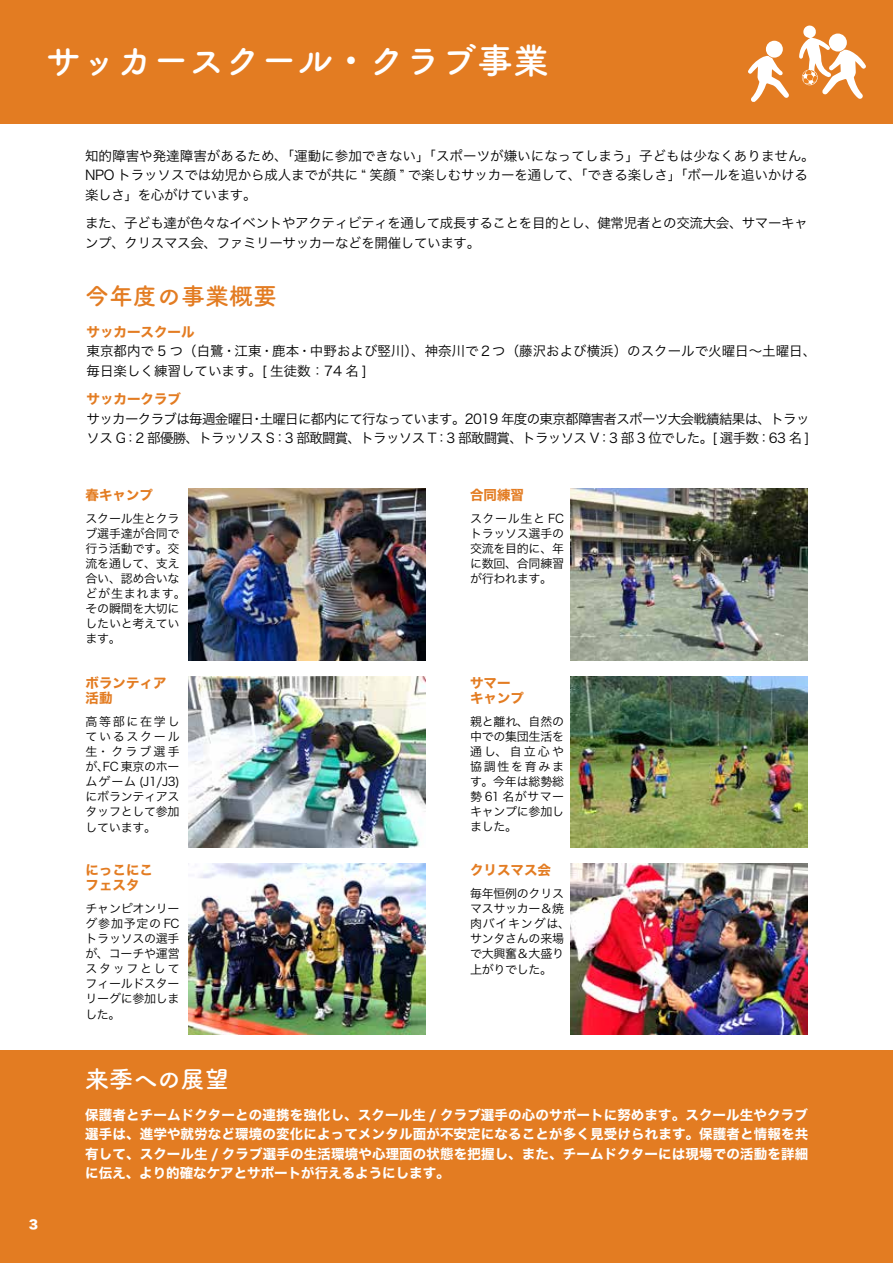
<style>
.page{position:relative;width:893px;height:1263px;background:#fff}
.page>*{position:absolute;margin:0;border:0;box-sizing:border-box;transform-origin:0 0}
.t1{font:700 36px "Tsuku A Rd Gothic";color:#fff}
.t2{font:700 24px "Tsuku A Rd Gothic";color:#e37c22}
.t3{font:700 24px "Tsuku A Rd Gothic";color:#fff}
.t4{font:13.5px/19.5px "Hiragino Sans W3";letter-spacing:-.025em;color:#000}
.t5{font:13.5px/19.5px "Hiragino Sans W7";color:#fff;text-align:justify}
.t6{font:13.5px/19.5px "Hiragino Sans W3";letter-spacing:-.05em;color:#000}
.t7{font:13.5px/19.5px "Hiragino Sans W3";color:#000}
.t8{font:13.5px/15px "Hiragino Sans W7";color:#e37c22}
.t9{font:12px/15px "Hiragino Sans W3";letter-spacing:-.025em;color:#000;text-align:justify}
.t10{font:12px "Hira Kaku Std N W8";color:#fff}
</style>
<div class="page">
<div style="left:0;top:0;width:893px;height:124px;background:#e37c22"></div>
<div style="left:0;top:1050px;width:893px;height:213px;background:#e37c22"></div>
<svg style="left:748px;top:56px;width:41px;height:46px"></svg>
<div style="left:766px;top:41px;width:17px;height:17px;background:#fff;border-radius:50%"></div>
<svg style="left:799px;top:25px;width:67px;height:74px"></svg>
<img style="left:188px;top:489px;width:237px;height:171px">
<img style="left:570px;top:489px;width:237px;height:171px">
<img style="left:188px;top:676px;width:237px;height:172px">
<img style="left:188px;top:863px;width:237px;height:172px">
<img style="left:570px;top:676px;width:237px;height:172px">
<img style="left:570px;top:863px;width:237px;height:172px">
<h1 class="t1" style="left:45px;top:33px;width:505px">サッカースクール・クラブ事業</h1>
<p class="t10" style="left:29px;top:1218px;width:11px">3</p>
<p class="t4" style="left:85px;top:145px;width:731px">知的障害や発達障害があるため、「運動に参加できない」「スポーツが嫌いになってしまう」子どもは少なくありません。<br>NPO トラッソスでは幼児から成人までが共に “ 笑顔 ” で楽しむサッカーを通して、「できる楽しさ」「ボールを追いかける楽しさ」を心がけています。</p>
<p class="t4" style="left:85px;top:213px;width:724px">また、子ども達が色々なイベントやアクティビティを通して成長することを目的とし、健常児者との交流大会、サマーキャンプ、クリスマス会、ファミリーサッカーなどを開催しています。</p>
<h2 class="t2" style="left:85px;top:277px;width:193px">今年度の事業概要</h2>
<p class="t8" style="left:87px;top:325px;width:110px">サッカースクール</p>
<p class="t7" style="left:87px;top:340px;width:731px">東京都内で 5 つ（白鷺・江東・鹿本・中野および竪川）、神奈川で２つ（藤沢および横浜）のスクールで火曜日〜土曜日、毎日楽しく練習しています。[ 生徒数：74 名 ]</p>
<p class="t8" style="left:87px;top:392px;width:96px">サッカークラブ</p>
<p class="t6" style="left:87px;top:408px;width:724px">サッカークラブは毎週金曜日・土曜日に都内にて行なっています。2019 年度の東京都障害者スポーツ大会戦績結果は、トラッソス G：2 部優勝、トラッソス S：3 部敢闘賞、トラッソス T：3 部敢闘賞、トラッソス V：3 部 3 位でした。[ 選手数：63 名 ]</p>
<p class="t8" style="left:86px;top:488px;width:69px">春キャンプ</p>
<p class="t9" style="left:86px;top:510px;width:102px;text-align:left">スクール生とクラブ選手達が合同で行う活動です。交流を通して、支え合い、認め合いなどが生まれます。その瞬間を大切にしたいと考えています。</p>
<p class="t8" style="left:86px;top:676px;width:82px">ボランティア活動</p>
<p class="t9" style="left:86px;top:713px;width:96px">高等部に在学しているスクール生・クラブ選手が、FC 東京のホームゲーム (J1/J3)にボランティアスタッフとして参加しています。</p>
<p class="t8" style="left:86px;top:863px;width:69px">にっこにこフェスタ</p>
<p class="t9" style="left:86px;top:900px;width:96px">チャンピオンリーグ参加予定の FCトラッソスの選手が、コーチや運営スタッフとしてフィールドスターリーグに参加しました。</p>
<h2 class="t3" style="left:85px;top:1061px;width:145px">来季への展望</h2>
<p class="t8" style="left:470px;top:488px;width:55px">合同練習</p>
<p class="t9" style="left:470px;top:510px;width:96px">スクール生と FCトラッソス選手の交流を目的に、年に数回、合同練習が行われます。</p>
<p class="t8" style="left:470px;top:676px;width:55px">サマーキャンプ</p>
<p class="t9" style="left:470px;top:713px;width:96px">親と離れ、自然の中での集団生活を通し、自立心や協調性を育みます。今年は総勢総勢 61 名がサマーキャンプに参加しました。</p>
<p class="t8" style="left:470px;top:863px;width:82px">クリスマス会</p>
<p class="t9" style="left:470px;top:885px;width:102px;text-align:left">毎年恒例のクリスマスサッカー＆焼肉バイキングは、サンタさんの来場で大興奮＆大盛り上がりでした。</p>
<p class="t5" style="left:85px;top:1105px;width:724px">保護者とチームドクターとの連携を強化し、スクール生 / クラブ選手の心のサポートに努めます。スクール生やクラブ選手は、進学や就労など環境の変化によってメンタル面が不安定になることが多く見受けられます。保護者と情報を共有して、スクール生 / クラブ選手の生活環境や心理面の状態を把握し、また、チームドクターには現場での活動を詳細に伝え、より的確なケアとサポートが行えるようにします。</p>
</div>
